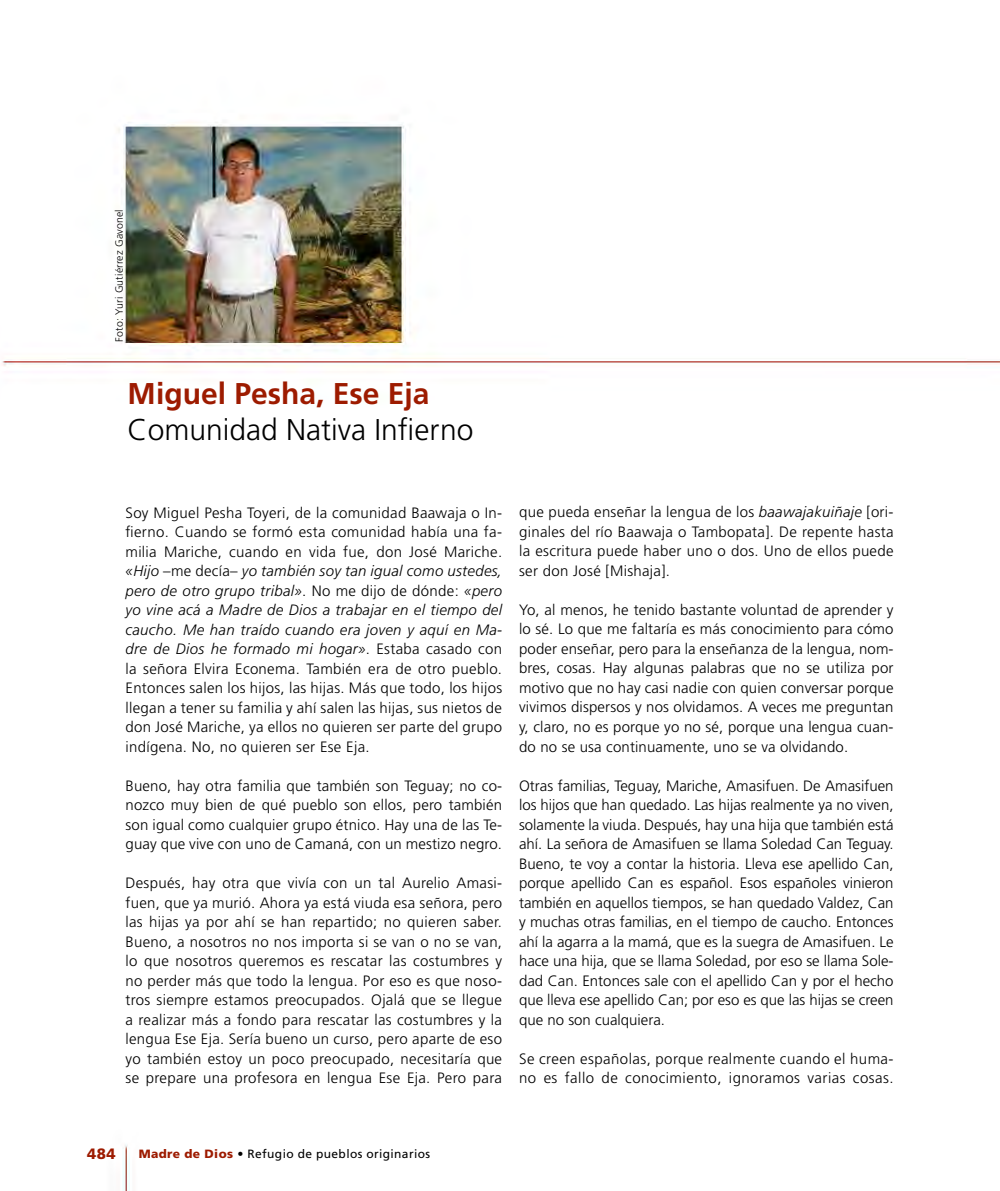
<style>
.page{position:relative;width:1000px;height:1191px;background:#fff}
.page>*{position:absolute;margin:0;border:0;box-sizing:border-box;transform-origin:0 0}
.t1{font:300 30px/36px "Frutiger LT Std";color:#000}
.t2{font:300 15px/19.5px "Frutiger LT Std";letter-spacing:.02em;color:#000;text-align:justify}
.t3{font:900 15px "Frutiger LT Std";color:#9d1b00}
.t4{font:12px "Frutiger LT Std";letter-spacing:.03em;color:#000}
.t5{font:300 10.5px "Frutiger LT Std";letter-spacing:.02em;color:#000}
.s1{font-weight:700;color:#9d1b00}
.s2{font-style:italic}
.s3{font-weight:900;color:#9d1b00}
</style>
<div class="page">
<img style="left:2px;top:122px;width:997px;height:1069px">
<p class="t5" style="left:113px;top:342px;width:134px;rotate:-90deg">Foto: Yuri Gutiérrez Gavonel</p>
<p class="t1" style="left:128px;top:376px;width:347px"><span class="s1">Miguel Pesha, Ese Eja<br></span>Comunidad Nativa Infierno</p>
<p class="t2" style="left:125px;top:503px;width:378px">Soy Miguel Pesha Toyeri, de la comunidad Baawaja o In&shy;fierno. Cuando se formó esta comunidad había una fa&shy;milia Mariche, cuando en vida fue, don José Mariche. <span class="s2">«Hijo</span> –me decía– <span class="s2">yo también soy tan igual como ustedes, pero de otro grupo tribal»</span>. No me dijo de dónde: <span class="s2">«pero yo vine acá a Madre de Dios a trabajar en el tiempo del caucho. Me han traído cuando era joven y aquí en Ma&shy;dre de Dios he formado mi hogar»</span>. Estaba casado con la señora Elvira Econema. También era de otro pueblo.<br>Entonces salen los hijos, las hijas. Más que todo, los hijos llegan a tener su familia y ahí salen las hijas, sus nietos de don José Mariche, ya ellos no quieren ser parte del grupo indígena. No, no quieren ser Ese Eja.</p>
<p class="t2" style="left:125px;top:776px;width:378px">Bueno, hay otra familia que también son Teguay; no co&shy;nozco muy bien de qué pueblo son ellos, pero también son igual como cualquier grupo étnico. Hay una de las Te&shy;guay que vive con uno de Camaná, con un mestizo negro.</p>
<p class="t2" style="left:125px;top:873px;width:378px">Después, hay otra que vivía con un tal Aurelio Amasi&shy;fuen, que ya murió. Ahora ya está viuda esa señora, pero las hijas ya por ahí se han repartido; no quieren saber.<br>Bueno, a nosotros no nos importa si se van o no se van, lo que nosotros queremos es rescatar las costumbres y no perder más que todo la lengua. Por eso es que noso&shy;tros siempre estamos preocupados. Ojalá que se llegue a realizar más a fondo para rescatar las costumbres y la lengua Ese Eja. Sería bueno un curso, pero aparte de eso yo también estoy un poco preocupado, necesitaría que se prepare una profesora en lengua Ese Eja. Pero para</p>
<p class="t2" style="left:519px;top:503px;width:376px">que pueda enseñar la lengua de los <span class="s2">baawajakuiñaje</span> [ori&shy;ginales del río Baawaja o Tambopata]. De repente hasta la escritura puede haber uno o dos. Uno de ellos puede ser don José [Mishaja].</p>
<p class="t2" style="left:519px;top:600px;width:376px">Yo, al menos, he tenido bastante voluntad de aprender y lo sé. Lo que me faltaría es más conocimiento para cómo poder enseñar, pero para la enseñanza de la lengua, nom&shy;bres, cosas. Hay algunas palabras que no se utiliza por motivo que no hay casi nadie con quien conversar porque vivimos dispersos y nos olvidamos. A veces me preguntan y, claro, no es porque yo no sé, porque una lengua cuan&shy;do no se usa continuamente, uno se va olvidando.</p>
<p class="t2" style="left:519px;top:776px;width:376px">Otras familias, Teguay, Mariche, Amasifuen. De Amasifuen los hijos que han quedado. Las hijas realmente ya no viven, solamente la viuda. Después, hay una hija que también está ahí. La señora de Amasifuen se llama Soledad Can Teguay.<br>Bueno, te voy a contar la historia. Lleva ese apellido Can, porque apellido Can es español. Esos españoles vinieron también en aquellos tiempos, se han quedado Valdez, Can y muchas otras familias, en el tiempo de caucho. Entonces ahí la agarra a la mamá, que es la suegra de Amasifuen. Le hace una hija, que se llama Soledad, por eso se llama Sole&shy;dad Can. Entonces sale con el apellido Can y por el hecho que lleva ese apellido Can; por eso es que las hijas se creen que no son cualquiera.</p>
<p class="t2" style="left:519px;top:1049px;width:376px">Se creen españolas, porque realmente cuando el huma&shy;no es fallo de conocimiento, ignoramos varias cosas.</p>
<p class="t3" style="left:87px;top:1144px;width:30px">484</p>
<p class="t4" style="left:139px;top:1146px;width:293px"><span class="s3">Madre de Dios</span> • Refugio de pueblos originarios</p>
</div>
